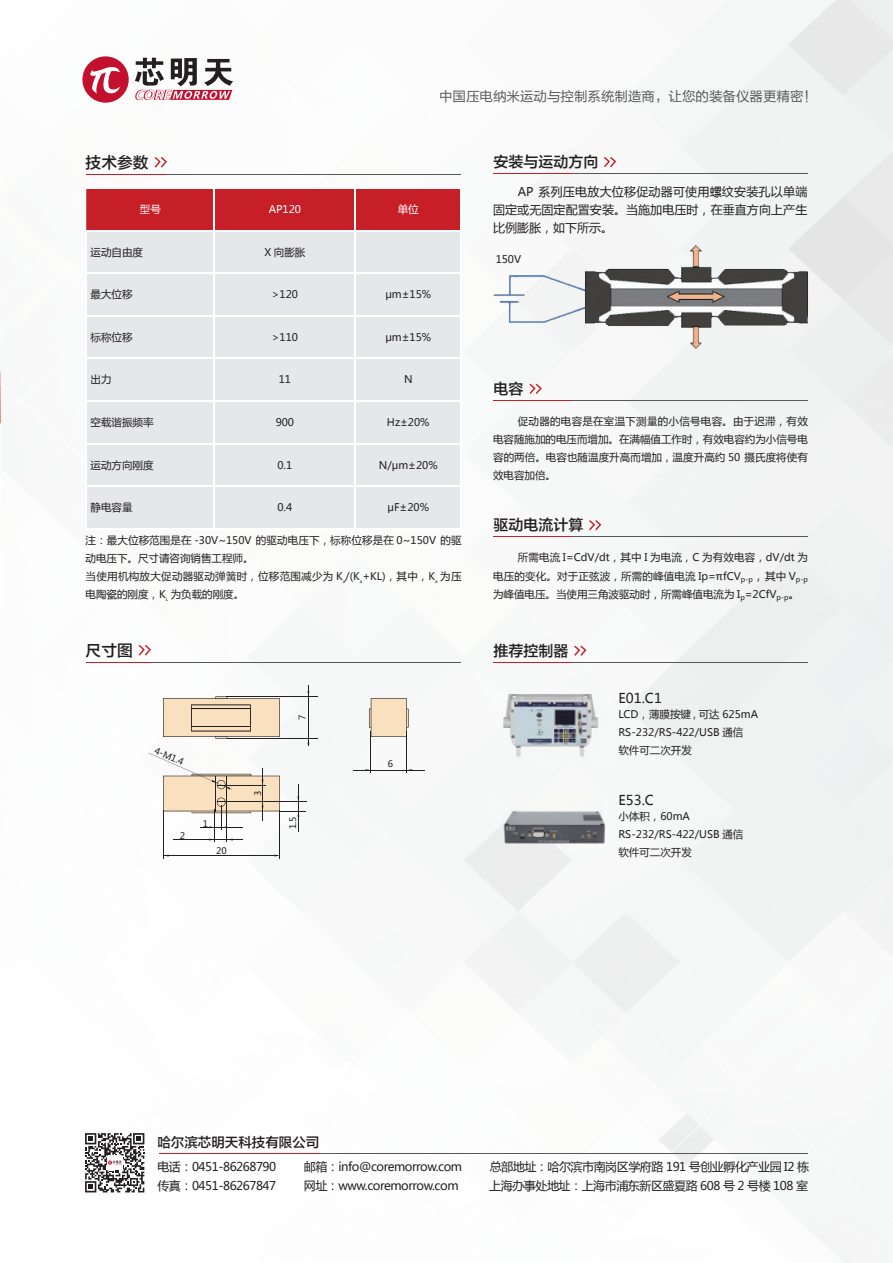
<style>
.page{position:relative;width:893px;height:1263px;background:#fff}
.page>*{position:absolute;margin:0;border:0;box-sizing:border-box;transform-origin:0 0}
.t1{font:15.75px "FZLTZHK GBK1 0";color:#231f20}
.t2{font:15px "FZLTZHK GBK1 0";color:#231f20}
.t3{font:13.5px "FZLTHK GBK1 0";color:#57585a}
.t4{font:13.5px "FZLTZHK GBK1 0";color:#231f20}
.t5{font:13.5px "Microsoft Ya Hei";color:#231f20}
.t6{font:12px/18px "Microsoft Ya Hei";letter-spacing:-.035em;color:#231f20;text-align:justify}
.t7{font:10.5px/18px "Microsoft Ya Hei";color:#231f20}
.t8{font:10.5px "Microsoft Ya Hei";color:#fff}
.t9{font:9px "Microsoft Ya Hei";color:#231f20}
.t10{font:4.5px "Microsoft Ya Hei";color:#231f20}
.s1{font-size:12px}
</style>
<div class="page">
<img style="left:85px;top:644px;width:440px;height:549px">
<hr style="left:493px;top:662px;width:315px;height:1px;background:#57585a">
<svg style="left:574px;top:645px;width:12px;height:11px"></svg>
<hr style="left:493px;top:662px;width:79px;height:1px;background:#c71f27">
<svg style="left:85px;top:1133px;width:59px;height:59px"></svg>
<hr style="left:86px;top:174px;width:375px;height:1px;background:#57585a">
<hr style="left:86px;top:662px;width:375px;height:1px;background:#57585a">
<hr style="left:320px;top:1153px;width:488px;height:1px;background:#57585a">
<svg style="left:155px;top:157px;width:12px;height:11px"></svg>
<svg style="left:139px;top:645px;width:12px;height:10px"></svg>
<hr style="left:86px;top:174px;width:81px;height:1px;background:#c71f27">
<hr style="left:86px;top:662px;width:65px;height:1px;background:#c71f27">
<hr style="left:159px;top:1153px;width:161px;height:1px;background:#c71f27">
<hr style="left:493px;top:173px;width:315px;height:1px;background:#57585a">
<svg style="left:604px;top:157px;width:12px;height:10px"></svg>
<hr style="left:493px;top:173px;width:79px;height:1px;background:#c71f27">
<div style="left:86px;top:189px;width:374px;height:41px;background:#c71f27"></div>
<div style="left:87px;top:232px;width:373px;height:296px;background:#e6e7e9"></div>
<hr style="left:355px;top:188px;width:1px;height:42px;background:#fff">
<hr style="left:355px;top:231px;width:1px;height:41px;background:#fff">
<hr style="left:355px;top:274px;width:1px;height:41px;background:#fff">
<hr style="left:214px;top:315px;width:141px;height:2px;background:#fff">
<hr style="left:355px;top:315px;width:107px;height:2px;background:#fff">
<hr style="left:355px;top:317px;width:1px;height:41px;background:#fff">
<hr style="left:355px;top:359px;width:1px;height:41px;background:#fff">
<hr style="left:214px;top:400px;width:141px;height:2px;background:#fff">
<hr style="left:355px;top:400px;width:107px;height:2px;background:#fff">
<hr style="left:355px;top:402px;width:1px;height:41px;background:#fff">
<hr style="left:214px;top:443px;width:141px;height:1px;background:#fff">
<hr style="left:355px;top:443px;width:107px;height:1px;background:#fff">
<hr style="left:355px;top:444px;width:1px;height:41px;background:#fff">
<hr style="left:214px;top:485px;width:141px;height:2px;background:#fff">
<hr style="left:355px;top:485px;width:107px;height:2px;background:#fff">
<hr style="left:355px;top:487px;width:1px;height:41px;background:#fff">
<hr style="left:215px;top:272px;width:140px;height:2px;background:#fff">
<hr style="left:355px;top:272px;width:105px;height:2px;background:#fff">
<hr style="left:215px;top:358px;width:140px;height:1px;background:#fff">
<hr style="left:355px;top:358px;width:105px;height:1px;background:#fff">
<hr style="left:214px;top:188px;width:1px;height:42px;background:#fff">
<hr style="left:214px;top:231px;width:1px;height:41px;background:#fff">
<hr style="left:86px;top:272px;width:129px;height:2px;background:#fff">
<hr style="left:214px;top:274px;width:1px;height:41px;background:#fff">
<hr style="left:214px;top:317px;width:1px;height:41px;background:#fff">
<hr style="left:86px;top:315px;width:128px;height:2px;background:#fff">
<hr style="left:86px;top:358px;width:129px;height:1px;background:#fff">
<hr style="left:214px;top:359px;width:1px;height:41px;background:#fff">
<hr style="left:214px;top:402px;width:1px;height:41px;background:#fff">
<hr style="left:214px;top:444px;width:1px;height:41px;background:#fff">
<hr style="left:86px;top:400px;width:128px;height:2px;background:#fff">
<hr style="left:86px;top:443px;width:128px;height:1px;background:#fff">
<hr style="left:86px;top:485px;width:128px;height:2px;background:#fff">
<hr style="left:214px;top:487px;width:1px;height:41px;background:#fff">
<svg style="left:82px;top:56px;width:47px;height:47px"></svg>
<svg style="left:135px;top:58px;width:98px;height:42px"></svg>
<svg style="left:0;top:371px;width:1px;height:53px"></svg>
<hr style="left:493px;top:400px;width:315px;height:1px;background:#57585a">
<hr style="left:493px;top:536px;width:315px;height:1px;background:#57585a">
<svg style="left:529px;top:384px;width:13px;height:10px"></svg>
<svg style="left:589px;top:520px;width:12px;height:10px"></svg>
<hr style="left:493px;top:400px;width:79px;height:1px;background:#c71f27">
<hr style="left:493px;top:536px;width:79px;height:1px;background:#c71f27">
<svg style="left:369px;top:698px;width:40px;height:39px;background:#e9d4b7"></svg>
<svg style="left:163px;top:696px;width:117px;height:43px;background:#e5d1b5"></svg>
<hr style="left:191px;top:709px;width:60px;height:1px;background:#231f20">
<hr style="left:191px;top:726px;width:60px;height:1px;background:#231f20">
<hr style="left:308px;top:685px;width:1px;height:60px;background:#231f20">
<hr style="left:371px;top:731px;width:1px;height:41px;background:#231f20">
<hr style="left:353px;top:770px;width:72px;height:1px;background:#231f20">
<hr style="left:406px;top:731px;width:1px;height:41px;background:#231f20">
<hr style="left:226px;top:696px;width:92px;height:1px;background:#231f20">
<hr style="left:227px;top:738px;width:91px;height:1px;background:#231f20">
<hr style="left:298px;top:784px;width:1px;height:48px;background:#231f20">
<hr style="left:215px;top:810px;width:1px;height:32px;background:#231f20">
<hr style="left:163px;top:810px;width:1px;height:48px;background:#231f20">
<hr style="left:280px;top:810px;width:1px;height:48px;background:#231f20">
<hr style="left:227px;top:810px;width:1px;height:32px;background:#231f20">
<hr style="left:173px;top:839px;width:70px;height:1px;background:#231f20">
<hr style="left:164px;top:855px;width:113px;height:1px;background:#231f20">
<img style="left:493px;top:245px;width:315px;height:104px">
<svg style="left:149px;top:753px;width:157px;height:77px"></svg>
<img style="left:494px;top:794px;width:114px;height:65px">
<img style="left:494px;top:694px;width:119px;height:68px">
<h1 class="t1" style="left:86px;top:154px;width:65px">技术参数</h1>
<p class="t3" style="left:439px;top:88px;width:379px">中国压电纳米运动与控制系统制造商，让您的装备仪器更精密！</p>
<h2 class="t2" style="left:494px;top:154px;width:106px">安装与运动方向</h2>
<p class="t8" style="left:140px;top:202px;width:22px">型号</p>
<p class="t8" style="left:269px;top:202px;width:34px">AP120</p>
<p class="t8" style="left:398px;top:202px;width:22px">单位</p>
<p class="t7" style="left:91px;top:243px;width:54px">运动自由度</p>
<p class="t7" style="left:264px;top:243px;width:42px">X 向膨胀</p>
<p class="t7" style="left:91px;top:285px;width:44px">最大位移</p>
<p class="t7" style="left:272px;top:285px;width:28px">&gt;120</p>
<p class="t7" style="left:385px;top:285px;width:47px">μm±15%</p>
<p class="t7" style="left:91px;top:328px;width:43px">标称位移</p>
<p class="t7" style="left:272px;top:328px;width:28px">&gt;110</p>
<p class="t7" style="left:385px;top:328px;width:47px">μm±15%</p>
<p class="t7" style="left:91px;top:370px;width:22px">出力</p>
<p class="t7" style="left:279px;top:370px;width:14px">11</p>
<p class="t7" style="left:404px;top:370px;width:10px">N</p>
<p class="t7" style="left:91px;top:413px;width:64px">空载谐振频率</p>
<p class="t7" style="left:276px;top:413px;width:20px">900</p>
<p class="t7" style="left:387px;top:413px;width:44px">Hz±20%</p>
<p class="t7" style="left:91px;top:455px;width:64px">运动方向刚度</p>
<p class="t7" style="left:277px;top:455px;width:16px">0.1</p>
<p class="t7" style="left:379px;top:455px;width:60px">N/μm±20%</p>
<p class="t7" style="left:91px;top:498px;width:43px">静电容量</p>
<p class="t7" style="left:277px;top:498px;width:16px">0.4</p>
<p class="t7" style="left:387px;top:498px;width:43px">μF±20%</p>
<p class="t7" style="left:86px;top:531px;width:377px">注：最大位移范围是在 -30V~150V 的驱动电压下，标称位移是在 0~150V 的驱动电压下。尺寸请咨询销售工程师。<br>当使用机构放大促动器驱动弹簧时，位移范围减少为 K /(K +KL)，其中，K</p>
<p class="t10" style="left:343px;top:578px;width:4px">a</p>
<p class="t10" style="left:360px;top:578px;width:4px">a</p>
<p class="t10" style="left:435px;top:578px;width:4px">a</p>
<p class="t7" style="left:440px;top:567px;width:23px">为压</p>
<p class="t7" style="left:86px;top:585px;width:82px">电陶瓷的刚度，K</p>
<p class="t10" style="left:166px;top:596px;width:4px">L</p>
<p class="t7" style="left:171px;top:585px;width:75px">为负载的刚度。</p>
<h1 class="t1" style="left:86px;top:641px;width:49px">尺寸图</h1>
<p class="t9" style="left:158px;top:744px;width:32px;rotate:24deg">4-M1.4</p>
<p class="t9" style="left:180px;top:829px;width:7px">2</p>
<p class="t9" style="left:203px;top:817px;width:7px">1</p>
<p class="t9" style="left:216px;top:844px;width:12px">20</p>
<p class="t9" style="left:252px;top:796px;width:7px;rotate:-90deg">3</p>
<p class="t9" style="left:296px;top:720px;width:7px;rotate:-90deg">7</p>
<p class="t9" style="left:287px;top:829px;width:14px;rotate:-90deg">1.5</p>
<p class="t9" style="left:388px;top:758px;width:7px">6</p>
<p class="t6" style="left:493px;top:182px;width:316px;text-indent:25px">AP 系列压电放大位移促动器可使用螺纹安装孔以单端固定或无固定配置安装。当施加电压时，在垂直方向上产生比例膨胀，如下所示。</p>
<p class="t7" style="left:496px;top:250px;width:27px">150V</p>
<h2 class="t2" style="left:494px;top:380px;width:31px">电容</h2>
<p class="t7" style="left:493px;top:411px;width:316px;text-align:justify;text-indent:25px">促动器的电容是在室温下测量的小信号电容。由于迟滞，有效电容随施加的电压而增加。在满幅值工作时，有效电容约为小信号电容的两倍。电容也随温度升高而增加，温度升高约 50 摄氏度将使有效电容加倍。</p>
<h2 class="t2" style="left:494px;top:517px;width:91px">驱动电流计算</h2>
<p class="t7" style="left:493px;top:548px;width:316px;line-height:18.5px;text-align:justify;text-indent:25px">所需电流 I=CdV/dt，其中 I 为电流，C 为有效电容，dV/dt 为电压的变化。对于正弦波，所需的峰值电流 Ip=πfCV<sub>p-p</sub><span class="s1">，</span>其中 V<sub>p-p</sub>为峰值电压。当使用三角波驱动时，所需峰值电流为 I<sub>p</sub>=2CfV<sub>p-p</sub><span class="s1">。</span></p>
<h2 class="t2" style="left:494px;top:642px;width:76px">推荐控制器</h2>
<p class="t5" style="left:618px;top:689px;width:45px">E01.C1</p>
<p class="t7" style="left:618px;top:704px;width:141px">LCD，薄膜按键 , 可达 625mA<br>RS-232/RS-422/USB 通信<br>软件可二次开发</p>
<p class="t5" style="left:618px;top:791px;width:37px">E53.C</p>
<p class="t7" style="left:618px;top:807px;width:126px">小体积，60mA<br>RS-232/RS-422/USB 通信软件可二次开发</p>
<p class="t4" style="left:157px;top:1134px;width:163px">哈尔滨芯明天科技有限公司</p>
<p class="t6" style="left:157px;top:1157px;width:120px">电话：0451-86268790</p>
<p class="t6" style="left:304px;top:1157px;width:160px">邮箱：info@coremorrow.com</p>
<p class="t6" style="left:490px;top:1157px;width:321px">总部地址：哈尔滨市南岗区学府路 191 号创业孵化产业园 I2 栋</p>
<p class="t6" style="left:157px;top:1176px;width:120px">传真：0451-86267847</p>
<p class="t6" style="left:304px;top:1176px;width:156px">网址：www.coremorrow.com</p>
<p class="t6" style="left:489px;top:1176px;width:320px">上海办事处地址：上海市浦东新区盛夏路 608 号 2 号楼 108 室</p>
</div>
